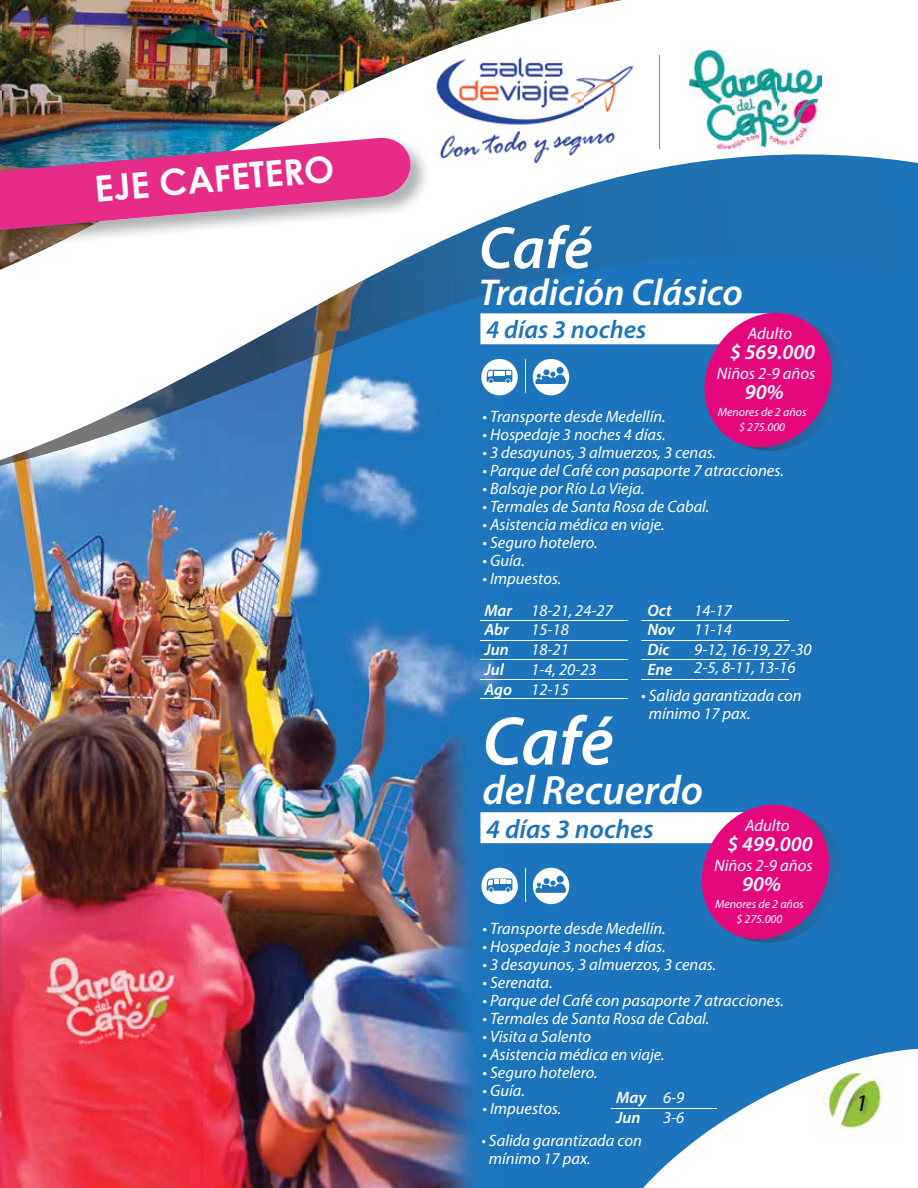
<style>
.page{position:relative;width:918px;height:1188px;background:#1c75bc}
.page>*{position:absolute;margin:0;border:0;box-sizing:border-box;transform-origin:0 0}
.t1{font:italic 600 69.15px "Myriad Pro";color:#fff}
.t2{font:italic 600 60px "Myriad Pro";color:#fff}
.t3{font:italic 600 41.1px "Myriad Pro";color:#fff}
.t4{font:italic 600 37.5px "Myriad Pro";color:#fff}
.t5{font:700 36px "Century Gothic";color:#fff}
.t6{font:italic 600 26.7px "Myriad Pro";color:#1c75bc}
.t7{font:italic 600 25.5px "Myriad Pro";color:#1c75bc}
.t8{font:italic 24px "Myriad Pro";color:#000}
.t9{font:italic 600 21px/39.9px "Myriad Pro";color:#fff}
.t10{font:italic 16.65px "Myriad Pro";color:#fff}
.t11{font:italic 16.5px/19.8px "Myriad Pro";color:#fff}
.t12{font:italic 600 16.5px/19.8px "Myriad Pro";color:#fff}
.t13{font:italic 12px/15px "Myriad Pro";color:#fff;text-align:center}
</style>
<div class="page">
<img style="left:303px;top:485px;width:201px;height:703px">
<img style="left:203px;top:485px;width:100px;height:703px">
<img style="left:52px;top:485px;width:151px;height:703px">
<img style="left:2px;top:485px;width:50px;height:703px">
<svg style="left:643px;top:1048px;width:275px;height:140px"></svg>
<img style="left:0;top:0;width:918px;height:485px">
<img style="left:689px;top:51px;width:132px;height:98px">
<img style="left:430px;top:51px;width:207px;height:119px">
<hr style="left:659px;top:55px;width:1px;height:94px;background:#808285">
<img style="left:814px;top:1060px;width:86px;height:81px">
<img style="left:858px;top:1094px;width:11px;height:22px">
<img style="left:2px;top:236px;width:44px;height:13px">
<img style="left:46px;top:137px;width:384px;height:112px">
<img style="left:430px;top:137px;width:1px;height:33px">
<svg style="left:2px;top:136px;width:409px;height:100px"></svg>
<hr style="left:480px;top:620px;width:148px;height:1px;background:#fff">
<hr style="left:641px;top:620px;width:148px;height:1px;background:#fff">
<hr style="left:611px;top:1108px;width:106px;height:1px;background:#fff">
<hr style="left:480px;top:640px;width:148px;height:1px;background:#fff">
<hr style="left:641px;top:640px;width:148px;height:1px;background:#fff">
<hr style="left:480px;top:659px;width:148px;height:1px;background:#fff">
<hr style="left:641px;top:659px;width:148px;height:1px;background:#fff">
<hr style="left:480px;top:679px;width:148px;height:1px;background:#fff">
<hr style="left:641px;top:679px;width:148px;height:1px;background:#fff">
<hr style="left:480px;top:699px;width:148px;height:1px;background:#fff">
<img style="left:840px;top:321px;width:5px;height:131px">
<svg style="left:480px;top:307px;width:360px;height:150px"></svg>
<svg style="left:480px;top:799px;width:358px;height:150px"></svg>
<img style="left:0;top:466px;width:2px;height:722px">
<img style="left:0;top:1px;width:2px;height:268px">
<svg style="left:0;top:460px;width:2px;height:6px"></svg>
<img style="left:0;top:269px;width:2px;height:191px">
<img style="left:0;top:137px;width:2px;height:112px">
<img style="left:0;top:171px;width:2px;height:59px">
<h3 class="t5" style="left:93px;top:166px;width:242px;rotate:-5deg">EJE CAFETERO</h3>
<h2 class="t2" style="left:479px;top:210px;width:115px">Café</h2>
<h3 class="t4" style="left:479px;top:268px;width:266px">Tradición Clásico</h3>
<h3 class="t7" style="left:486px;top:313px;width:161px">4 días 3 noches</h3>
<p class="t10" style="left:748px;top:323px;width:46px">Adulto</p>
<p class="t9" style="left:745px;top:331px;width:72px;text-indent:-15px">$ 569.000<br>90%</p>
<p class="t10" style="left:717px;top:363px;width:100px">Niños 2-9 años</p>
<p class="t13" style="left:718px;top:404px;width:90px">Menores de 2 años $ 275.000</p>
<p class="t11" style="left:483px;top:406px;width:185px">• Transporte desde Medellín.</p>
<p class="t11" style="left:483px;top:424px;width:185px">• Hospedaje 3 noches 4 días.</p>
<p class="t11" style="left:483px;top:442px;width:235px">• 3 desayunos, 3 almuerzos, 3 cenas.</p>
<p class="t11" style="left:483px;top:460px;width:303px">• Parque del Café con pasaporte 7 atracciones.</p>
<p class="t11" style="left:483px;top:478px;width:163px">• Balsaje por Río La Vieja.</p>
<p class="t11" style="left:483px;top:496px;width:228px">• Termales de Santa Rosa de Cabal.</p>
<p class="t11" style="left:483px;top:514px;width:184px">• Asistencia médica en viaje.</p>
<p class="t11" style="left:483px;top:532px;width:117px">• Seguro hotelero.</p>
<p class="t11" style="left:483px;top:550px;width:44px">• Guía.</p>
<p class="t11" style="left:483px;top:568px;width:80px">• Impuestos.</p>
<p class="t12" style="left:484px;top:600px;width:29px">Mar<br>Abr<br>Jun<br>Jul<br>Ago</p>
<p class="t12" style="left:647px;top:600px;width:29px">Oct<br>Nov<br>Dic<br>Ene</p>
<p class="t11" style="left:531px;top:600px;width:83px">18-21, 24-27<br>15-18<br>18-21<br>1-4, 20-23<br>12-15</p>
<p class="t11" style="left:694px;top:600px;width:119px">14-17<br>11-14<br>9-12, 16-19, 27-30</p>
<p class="t11" style="left:694px;top:658px;width:103px">2-5, 8-11, 13-16</p>
<p class="t11" style="left:649px;top:686px;width:154px;line-height:18px;text-indent:-8px">• Salida garantizada con mínimo 17 pax.</p>
<h1 class="t1" style="left:483px;top:697px;width:132px">Café</h1>
<h3 class="t3" style="left:483px;top:764px;width:222px">del Recuerdo</h3>
<h3 class="t6" style="left:486px;top:812px;width:169px">4 días 3 noches</h3>
<p class="t10" style="left:745px;top:815px;width:46px">Adulto</p>
<p class="t9" style="left:742px;top:823px;width:72px;text-indent:-15px">$ 499.000<br>90%</p>
<p class="t10" style="left:714px;top:855px;width:100px">Niños 2-9 años</p>
<p class="t13" style="left:715px;top:896px;width:90px">Menores de 2 años $ 275.000</p>
<p class="t11" style="left:483px;top:919px;width:185px">• Transporte desde Medellín.</p>
<p class="t11" style="left:483px;top:937px;width:185px">• Hospedaje 3 noches 4 días.</p>
<p class="t11" style="left:483px;top:955px;width:235px">• 3 desayunos, 3 almuerzos, 3 cenas.</p>
<p class="t11" style="left:483px;top:973px;width:72px">• Serenata.</p>
<p class="t11" style="left:483px;top:991px;width:303px">• Parque del Café con pasaporte 7 atracciones.</p>
<p class="t11" style="left:483px;top:1009px;width:228px">• Termales de Santa Rosa de Cabal.</p>
<p class="t11" style="left:483px;top:1027px;width:110px">• Visita a Salento</p>
<p class="t11" style="left:483px;top:1045px;width:184px">• Asistencia médica en viaje.</p>
<p class="t11" style="left:483px;top:1063px;width:117px">• Seguro hotelero.</p>
<p class="t11" style="left:483px;top:1081px;width:44px">• Guía.</p>
<p class="t11" style="left:483px;top:1099px;width:80px">• Impuestos.</p>
<p class="t12" style="left:616px;top:1087px;width:31px">May<br>Jun</p>
<p class="t11" style="left:663px;top:1087px;width:23px">6-9<br>3-6</p>
<p class="t11" style="left:489px;top:1132px;width:154px;line-height:18px;text-indent:-8px">• Salida garantizada con mínimo 17 pax.</p>
<h3 class="t8" style="left:856px;top:1088px;width:13px">1</h3>
</div>
